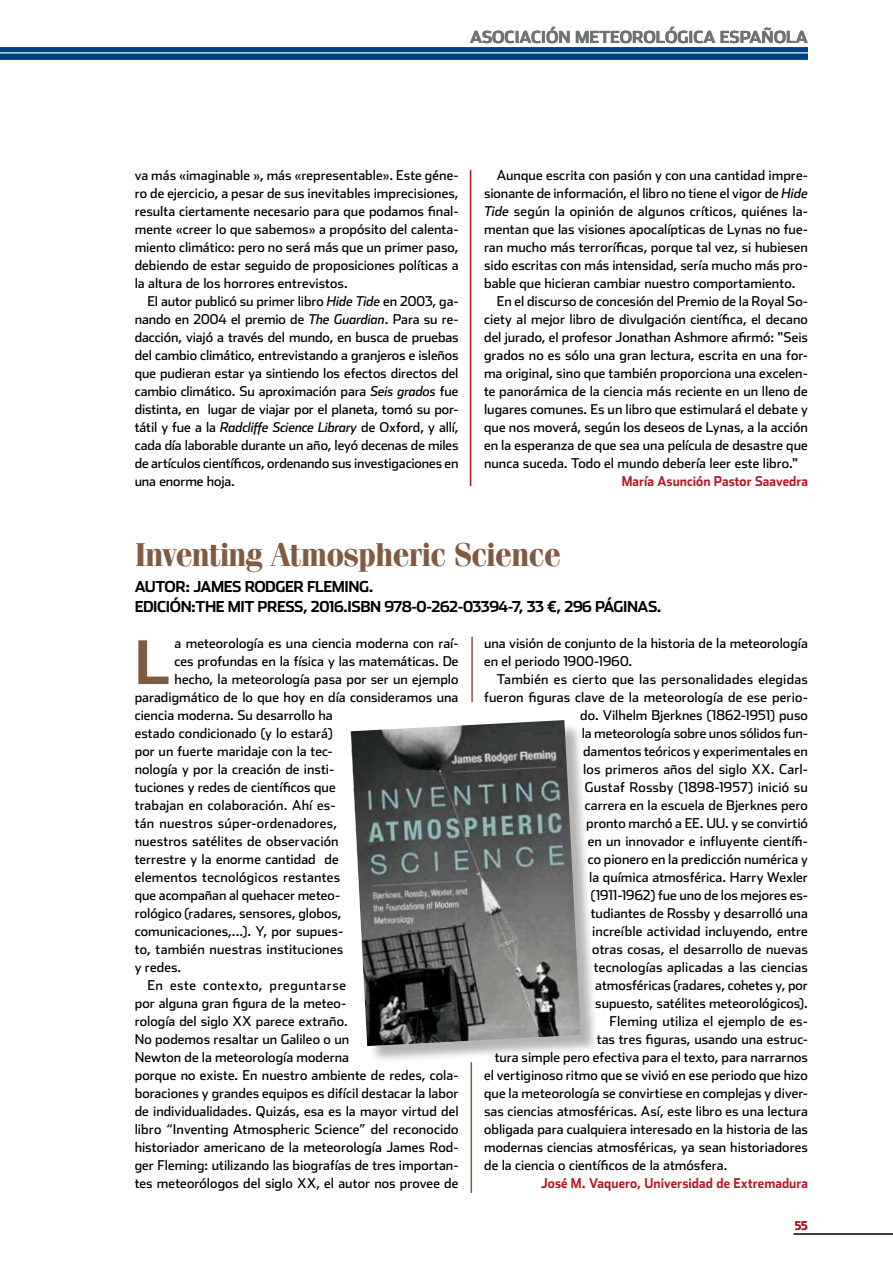
<style>
.page{position:relative;width:893px;height:1263px;background:#fff}
.page>*{position:absolute;margin:0;border:0;box-sizing:border-box;transform-origin:0 0}
.t1{font:700 59.7px "Stainless";color:#805a41}
.t2{font:700 33px "Fenice Std";letter-spacing:-.03em;color:#805a41;scale:.95 1}
.t3{font:700 16.5px "Stainless";color:#707172}
.t4{font:700 15px/19.5px "Stainless";letter-spacing:-.03em;color:#000}
.t5{font:13.5px/18px "Stainless";color:#000;text-align:justify}
.t6{font:700 13.5px "Stainless";letter-spacing:.005em;color:#b51621;scale:.91 1}
.t7{font:13.5px "Stainless";letter-spacing:.02em;color:#000}
.t8{font:13.5px "Stainless";letter-spacing:.035em;color:#000}
.t9{font:700 12px "Stainless Cond";color:#b51621}
.s1{font-style:italic}
</style>
<div class="page">
<div style="left:0;top:47px;width:808px;height:12px;background:#004387"></div>
<hr style="left:0;top:52px;width:808px;height:1px;background:#fff">
<hr style="left:794px;top:1234px;width:99px;height:1px;background:#000">
<hr style="left:470px;top:170px;width:1px;height:316px;background:#b51621">
<div style="left:353px;top:722px;width:246px;height:342px;background:#000;opacity:.3"></div>
<img style="left:351px;top:720px;width:230px;height:326px">
<hr style="left:471px;top:1062px;width:1px;height:131px;background:#805a41">
<hr style="left:471px;top:637px;width:2px;height:65px;background:#805a41">
<p class="t3" style="left:470px;top:27px;width:11px">ACI</p>
<p class="t3" style="left:590px;top:27px;width:12px">EO</p>
<p class="t3" style="left:470px;top:27px;width:11px">ACIASOCIACIÓN</p>
<p class="t3" style="left:575px;top:27px;width:26px">MEOETEOROLÓGICA</p>
<p class="t3" style="left:720px;top:27px;width:66px">ESPAÑOLA</p>
<p class="t5" style="left:135px;top:166px;width:325px">va más «imaginable », más «representable». Este géne&shy;ro de ejercicio, a pesar de sus inevitables imprecisiones, resulta ciertamente necesario para que podamos final&shy;mente «creer lo que sabemos» a propósito del calenta&shy;miento climático: pero no será más que un primer paso, debiendo de estar seguido de proposiciones políticas a la altura de los horrores entrevistos.</p>
<p class="t5" style="left:135px;top:292px;width:325px;text-indent:13px">El autor publicó su primer libro <span class="s1">Hide Tide</span> en 2003, ga&shy;nando en 2004 el premio de <span class="s1">The Guardian</span>. Para su re&shy;dacción, viajó a través del mundo, en busca de pruebas del cambio climático, entrevistando a granjeros e isleños que pudieran estar ya sintiendo los efectos directos del cambio climático. Su aproximación para <span class="s1">Seis grados</span> fue distinta, en lugar de viajar por el planeta, tomó su por&shy;tátil y fue a la <span class="s1">Radcliffe Science Library</span> de Oxford, y allí, cada día laborable durante un año, leyó decenas de miles de artículos científicos, ordenando sus investigaciones en una enorme hoja.</p>
<p class="t5" style="left:497px;top:166px;width:313px">Aunque escrita con pasión y con una cantidad impre-</p>
<p class="t5" style="left:484px;top:184px;width:325px">sionante de información, el libro no tiene el vigor de <span class="s1">Hide</span></p>
<p class="t5" style="left:484px;top:202px;width:325px"><span class="s1">Tide</span> según la opinión de algunos críticos, quiénes la-</p>
<p class="t5" style="left:484px;top:220px;width:325px">mentan que las visiones apocalípticas de Lynas no fue-</p>
<p class="t5" style="left:484px;top:238px;width:325px">ran mucho más terroríficas, porque tal vez, si hubiesen</p>
<p class="t5" style="left:484px;top:256px;width:325px">sido escritas con más intensidad, sería mucho más pro-</p>
<p class="t5" style="left:484px;top:274px;width:313px">bable que hicieran cambiar nuestro comportamiento.</p>
<p class="t5" style="left:497px;top:292px;width:313px">En el discurso de concesión del Premio de la Royal So-</p>
<p class="t5" style="left:484px;top:310px;width:325px">ciety al mejor libro de divulgación científica, el decano</p>
<p class="t5" style="left:484px;top:328px;width:325px">del jurado, el profesor Jonathan Ashmore afirmó: "Seis</p>
<p class="t5" style="left:484px;top:346px;width:325px">grados no es sólo una gran lectura, escrita en una for-</p>
<p class="t5" style="left:484px;top:364px;width:325px">ma original, sino que también proporciona una excelen-</p>
<p class="t5" style="left:484px;top:382px;width:325px">te panorámica de la ciencia más reciente en un lleno de</p>
<p class="t5" style="left:484px;top:400px;width:325px">lugares comunes. Es un libro que estimulará el debate y</p>
<p class="t5" style="left:484px;top:418px;width:325px">que nos moverá, según los deseos de Lynas, a la acción</p>
<p class="t5" style="left:484px;top:436px;width:325px">en la esperanza de que sea una película de desastre que</p>
<p class="t5" style="left:484px;top:454px;width:316px">nunca suceda. Todo el mundo debería leer este libro."</p>
<p class="t6" style="left:622px;top:473px;width:206px">María Asunción Pastor Saavedra</p>
<h2 class="t2" style="left:135px;top:534px;width:450px">Inventing Atmospheric Science</h2>
<p class="t4" style="left:135px;top:577px;width:240px">Autor: James Rodger Fleming.<br>Edición:The MIT Press, 2016.ISBN</p>
<p class="t4" style="left:384px;top:597px;width:279px">978-0-262-03394-7, 33 €, 296 páginas.</p>
<h1 class="t1" style="left:135px;top:627px;width:32px">L</h1>
<p class="t5" style="left:174px;top:634px;width:286px">a meteorología es una ciencia moderna con raí-</p>
<p class="t5" style="left:174px;top:652px;width:286px">ces profundas en la física y las matemáticas. De</p>
<p class="t5" style="left:174px;top:670px;width:286px">hecho, la meteorología pasa por ser un ejemplo</p>
<p class="t5" style="left:135px;top:688px;width:325px">paradigmático de lo que hoy en día consideramos una</p>
<p class="t5" style="left:135px;top:706px;width:199px">ciencia moderna. Su desarrollo ha</p>
<p class="t5" style="left:135px;top:724px;width:200px">estado condicionado (y lo estará)</p>
<p class="t5" style="left:135px;top:742px;width:200px">por un fuerte maridaje con la tec-</p>
<p class="t5" style="left:135px;top:760px;width:201px">nología y por la creación de insti-</p>
<p class="t5" style="left:135px;top:778px;width:202px">tuciones y redes de científicos que</p>
<p class="t5" style="left:135px;top:796px;width:203px">trabajan en colaboración. Ahí es-</p>
<p class="t7" style="left:135px;top:815px;width:204px">tán nuestros súper-ordenadores,</p>
<p class="t5" style="left:135px;top:832px;width:206px">nuestros satélites de observación</p>
<p class="t5" style="left:135px;top:850px;width:206px">terrestre y la enorme cantidad de</p>
<p class="t5" style="left:135px;top:868px;width:207px">elementos tecnológicos restantes</p>
<p class="t5" style="left:135px;top:886px;width:207px">que acompañan al quehacer meteo-</p>
<p class="t5" style="left:135px;top:904px;width:208px">rológico (radares, sensores, globos,</p>
<p class="t5" style="left:135px;top:922px;width:210px">comunicaciones,...). Y, por supues-</p>
<p class="t5" style="left:135px;top:940px;width:210px">to, también nuestras instituciones</p>
<p class="t5" style="left:135px;top:958px;width:48px">y redes.</p>
<p class="t8" style="left:147px;top:977px;width:200px">En este contexto, preguntarse</p>
<p class="t5" style="left:135px;top:994px;width:213px">por alguna gran figura de la meteo-</p>
<p class="t5" style="left:135px;top:1012px;width:215px">rología del siglo XX parece extraño.</p>
<p class="t5" style="left:135px;top:1030px;width:216px">No podemos resaltar un Galileo o un</p>
<p class="t5" style="left:135px;top:1048px;width:216px">Newton de la meteorología moderna</p>
<p class="t5" style="left:135px;top:1066px;width:325px">porque no existe. En nuestro ambiente de redes, cola-</p>
<p class="t5" style="left:135px;top:1084px;width:325px">boraciones y grandes equipos es difícil destacar la labor</p>
<p class="t5" style="left:135px;top:1102px;width:325px">de individualidades. Quizás, esa es la mayor virtud del</p>
<p class="t5" style="left:135px;top:1120px;width:325px">libro “Inventing Atmospheric Science” del reconocido</p>
<p class="t5" style="left:135px;top:1138px;width:325px">historiador americano de la meteorología James Rod-</p>
<p class="t5" style="left:135px;top:1156px;width:325px">ger Fleming: utilizando las biografías de tres importan-</p>
<p class="t5" style="left:135px;top:1174px;width:325px">tes meteorólogos del siglo XX, el autor nos provee de</p>
<p class="t5" style="left:484px;top:634px;width:325px">una visión de conjunto de la historia de la meteorología en el periodo 1900-1960.</p>
<p class="t5" style="left:497px;top:670px;width:313px">También es cierto que las personalidades elegidas</p>
<p class="t5" style="left:484px;top:688px;width:325px">fueron figuras clave de la meteorología de ese perio-</p>
<p class="t5" style="left:580px;top:706px;width:229px">do. Vilhelm Bjerknes (1862-1951) puso</p>
<p class="t5" style="left:582px;top:724px;width:228px">la meteorología sobre unos sólidos fun-</p>
<p class="t5" style="left:583px;top:742px;width:226px">damentos teóricos y experimentales en</p>
<p class="t5" style="left:583px;top:760px;width:226px">los primeros años del siglo XX. Carl-</p>
<p class="t5" style="left:585px;top:778px;width:225px">Gustaf Rossby (1898-1957) inició su</p>
<p class="t5" style="left:585px;top:796px;width:225px">carrera en la escuela de Bjerknes pero</p>
<p class="t5" style="left:586px;top:814px;width:223px">pronto marchó a EE. UU. y se convirtió</p>
<p class="t5" style="left:588px;top:832px;width:222px">en un innovador e influyente científi-</p>
<p class="t5" style="left:588px;top:850px;width:222px">co pionero en la predicción numérica y</p>
<p class="t5" style="left:589px;top:868px;width:220px">la química atmosférica. Harry Wexler</p>
<p class="t5" style="left:591px;top:886px;width:219px">(1911-1962) fue uno de los mejores es-</p>
<p class="t5" style="left:591px;top:904px;width:219px">tudiantes de Rossby y desarrolló una</p>
<p class="t5" style="left:592px;top:922px;width:217px">increíble actividad incluyendo, entre</p>
<p class="t5" style="left:592px;top:940px;width:217px">otras cosas, el desarrollo de nuevas</p>
<p class="t5" style="left:594px;top:958px;width:216px">tecnologías aplicadas a las ciencias</p>
<p class="t5" style="left:595px;top:976px;width:214px">atmosféricas (radares, cohetes y, por</p>
<p class="t5" style="left:595px;top:994px;width:214px">supuesto, satélites meteorológicos).</p>
<p class="t5" style="left:609px;top:1012px;width:200px">Fleming utiliza el ejemplo de es-</p>
<p class="t5" style="left:597px;top:1030px;width:213px">tas tres figuras, usando una estruc-</p>
<p class="t5" style="left:495px;top:1048px;width:315px">tura simple pero efectiva para el texto, para narrarnos</p>
<p class="t5" style="left:484px;top:1066px;width:325px">el vertiginoso ritmo que se vivió en ese periodo que hizo</p>
<p class="t5" style="left:484px;top:1084px;width:325px">que la meteorología se convirtiese en complejas y diver-</p>
<p class="t5" style="left:484px;top:1102px;width:325px">sas ciencias atmosféricas. Así, este libro es una lectura</p>
<p class="t5" style="left:484px;top:1120px;width:325px">obligada para cualquiera interesado en la historia de las</p>
<p class="t5" style="left:484px;top:1138px;width:325px">modernas ciencias atmosféricas, ya sean historiadores</p>
<p class="t5" style="left:484px;top:1156px;width:245px">de la ciencia o científicos de la atmósfera.</p>
<p class="t6" style="left:541px;top:1175px;width:294px">José M. Vaquero, Universidad de Extremadura</p>
<p class="t9" style="left:795px;top:1218px;width:14px">55</p>
</div>
